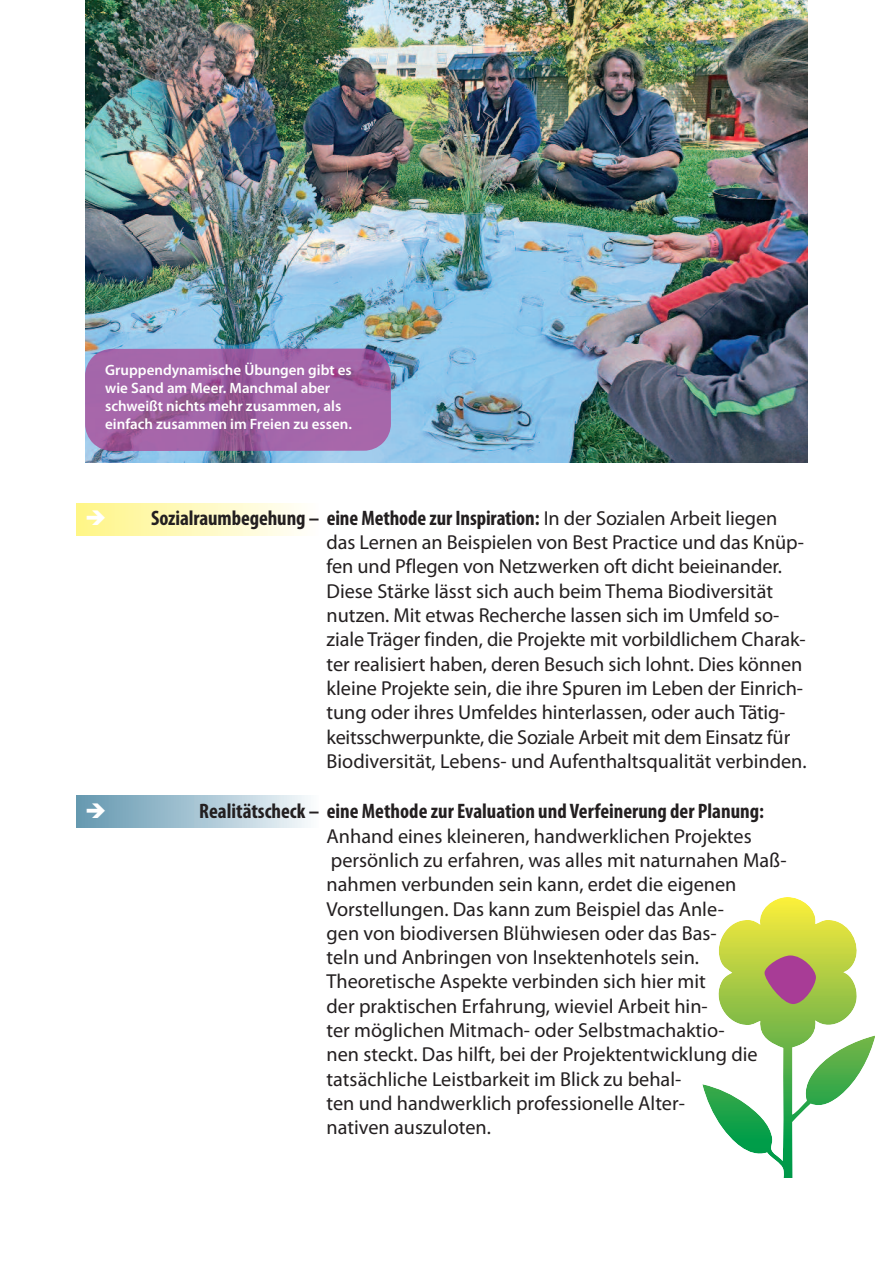
<style>
.page{position:relative;width:893px;height:1263px;background:#fff}
.page>*{position:absolute;margin:0;border:0;box-sizing:border-box;transform-origin:0 0}
.t1{font:700 condensed 21px "Myriad Pro";color:#231f20}
.t2{font:20.25px/24.3px "Myriad Pro";color:#231f20}
.t3{font:600 15px/18px "Myriad Pro";color:#fff}
.s1{color:#fff}
.s2{font-weight:400;font-stretch:normal;font-size:20.25px}
</style>
<div class="page">
<img style="left:77px;top:796px;width:231px;height:32px">
<img style="left:85px;top:0;width:723px;height:462px">
<img style="left:85px;top:349px;width:306px;height:102px">
<svg style="left:702px;top:897px;width:173px;height:281px"></svg>
<svg style="left:764px;top:955px;width:52px;height:49px;background:#a8697b"></svg>
<svg style="left:87px;top:803px;width:18px;height:15px"></svg>
<p class="t3" style="left:105px;top:362px;width:248px">Gruppendynamische Übungen gibt es wie Sand am Meer. Manchmal aber schweißt nichts mehr zusammen, als einfach zusammen im Freien zu essen.</p>
<p class="t1" style="left:85px;top:510px;width:694px"><span class="s1">➔</span> Sozialraumbegehung – eineMethode zur Inspiration: <span class="s2">In der Sozialen Arbeit liegen</span></p>
<p class="t2" style="left:327px;top:532px;width:482px">das Lernen an Beispielen von Best Practice und das Knüp&shy;fen und Pflegen von Netzwerken oft dicht beieinander.<br>Diese Stärke lässt sich auch beim Thema Biodiversität nutzen. Mit etwas Recherche lassen sich im Umfeld so&shy;ziale Träger finden, die Projekte mit vorbildlichem Charak&shy;ter realisiert haben, deren Besuch sich lohnt. Dies können kleine Projekte sein, die ihre Spuren im Leben der Einrich&shy;tung oder ihres Umfeldes hinterlassen, oder auch Tätig&shy;keitsschwerpunkte, die Soziale Arbeit mit dem Einsatz für Biodiversität, Lebens- und Aufenthaltsqualität verbinden.</p>
<p class="t1" style="left:199px;top:803px;width:566px">Realitätscheck – eine Methode zur Evaluation und Verfeinerung der Planung:</p>
<p class="t2" style="left:327px;top:825px;width:461px">Anhand eines kleineren, handwerklichen Projektes persönlich zu erfahren, was alles mit naturnahen Maß&shy;nahmen verbunden sein kann, erdet die eigenen Vorstellungen. Das kann zum Beispiel das Anle-<br>gen von biodiversen Blühwiesen oder das Bas-<br>teln und Anbringen von Insektenhotels sein.<br>Theoretische Aspekte verbinden sich hier mit<br>der praktischen Erfahrung, wieviel Arbeit hin-<br>ter möglichen Mitmach- oder Selbstmachaktio-<br>nen steckt. Das hilft, bei der Projektentwicklung die tatsächliche Leistbarkeit im Blick zu behal-<br>ten und handwerklich professionelle Alter-<br>nativen auszuloten.</p>
</div>
